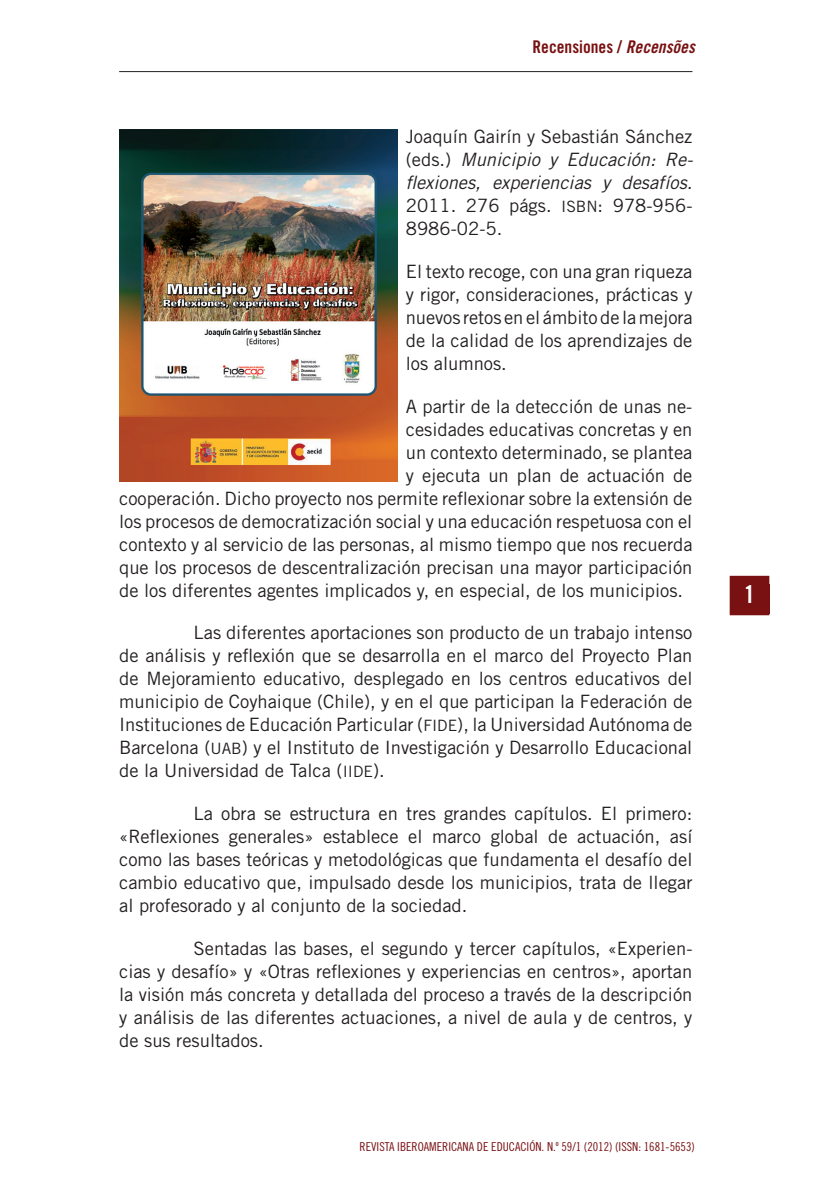
<style>
.page{position:relative;width:819px;height:1191px;background:#fff}
.page>*{position:absolute;margin:0;border:0;box-sizing:border-box;transform-origin:0 0}
.t1{font:24.5px "Trade Gothic Bold Cond Twenty";color:#fff}
.t2{font:18.38px/22.9px "Trade Gothic";color:#231f20;text-align:justify}
.t3{font:17.5px "Trade Gothic Bold Cond Twenty";color:#791012}
.t4{font:12.25px "Trade Gothic Cond Eighteen";color:#791012}
.s1{font-family:"Trade Gothic Bold Cond Twenty Obl"}
.s2{font-style:italic}
.s3{font-family:"Trade Gothic SC850";font-size:15.58px}
.s4{font-family:"Trade Gothic";font-weight:700;font-size:19.25px}
</style>
<div class="page">
<div style="left:729px;top:576px;width:40px;height:39px;background:#791012"></div>
<hr style="left:119px;top:71px;width:573px;height:1px;background:#231f20">
<img style="left:119px;top:129px;width:278px;height:352px">
<p class="t3" style="left:532px;top:36px;width:164px">Recensiones / <span class="s1">Recensões</span></p>
<p class="t2" style="left:406px;top:125px;width:288px">Joaquín Gairín y Sebastián Sánchez (eds.) <span class="s2">Municipio y Educación: Re&shy;flexiones, experiencias y desafíos.<br></span>2011. 276 págs. <span class="s3">ISBN</span>: 978-956- 8986-02-5.</p>
<p class="t2" style="left:406px;top:260px;width:288px">El texto recoge, con una gran riqueza y rigor, consideraciones, prácticas y nuevos retos en el ámbito de la mejora de la calidad de los aprendizajes de los alumnos.</p>
<p class="t2" style="left:406px;top:394px;width:288px">A partir de la detección de unas ne-</p>
<p class="t2" style="left:406px;top:417px;width:288px">cesidades educativas concretas y en</p>
<p class="t2" style="left:406px;top:440px;width:288px">un contexto determinado, se plantea</p>
<p class="t2" style="left:406px;top:463px;width:288px">y ejecuta un plan de actuación de</p>
<p class="t2" style="left:119px;top:486px;width:574px">cooperación. Dicho proyecto nos permite reflexionar sobre la extensión de</p>
<p class="t2" style="left:119px;top:509px;width:574px">los procesos de democratización social y una educación respetuosa con el</p>
<p class="t2" style="left:119px;top:532px;width:575px">contexto y al servicio de las personas, al mismo tiempo que nos recuerda</p>
<p class="t2" style="left:119px;top:555px;width:574px">que los procesos de descentralización precisan una mayor participación</p>
<p class="t2" style="left:119px;top:578px;width:565px">de los diferentes agentes implicados y, en especial, de los municipios.</p>
<p class="t2" style="left:119px;top:621px;width:574px;text-indent:74px">Las diferentes aportaciones son producto de un trabajo intenso de análisis y reflexión que se desarrolla en el marco del Proyecto Plan de Mejoramiento educativo, desplegado en los centros educativos del municipio de Coyhaique (Chile), y en el que participan la Federación de Instituciones de Educación Particular (<span class="s3">FIDE</span>), la Universidad Autónoma de Barcelona (<span class="s3">UAB</span>) y el Instituto de Investigación y Desarrollo Educacional de la Universidad de Talca (<span class="s3">IIDE</span>).</p>
<p class="t2" style="left:119px;top:802px;width:574px;text-indent:74px">La obra se estructura en tres grandes capítulos. El primero: «Reflexiones generales» establece el marco global de actuación, así como las bases teóricas y metodológicas que fundamenta el desafío del cambio educativo que, impulsado desde los municipios, trata de llegar al profesorado y al conjunto de la sociedad.</p>
<p class="t2" style="left:119px;top:936px;width:574px;text-indent:74px">Sentadas las bases, el segundo y tercer capítulos, «Experien&shy;cias y desafío» y «Otras reflexiones y experiencias en centros», aportan la visión más concreta y detallada del proceso a través de la descripción y análisis de las diferentes actuaciones, a nivel de aula y de centros, y de sus resultados.</p>
<p class="t4" style="left:359px;top:1139px;width:337px">REVISTA IBEROAMERICANA DE EDUCACIÓN. N.º 59/1 (2012) (ISSN: 1681-5653)</p>
<h1 class="t1" style="left:744px;top:579px;width:14px">1<span class="s4">1</span></h1>
</div>
